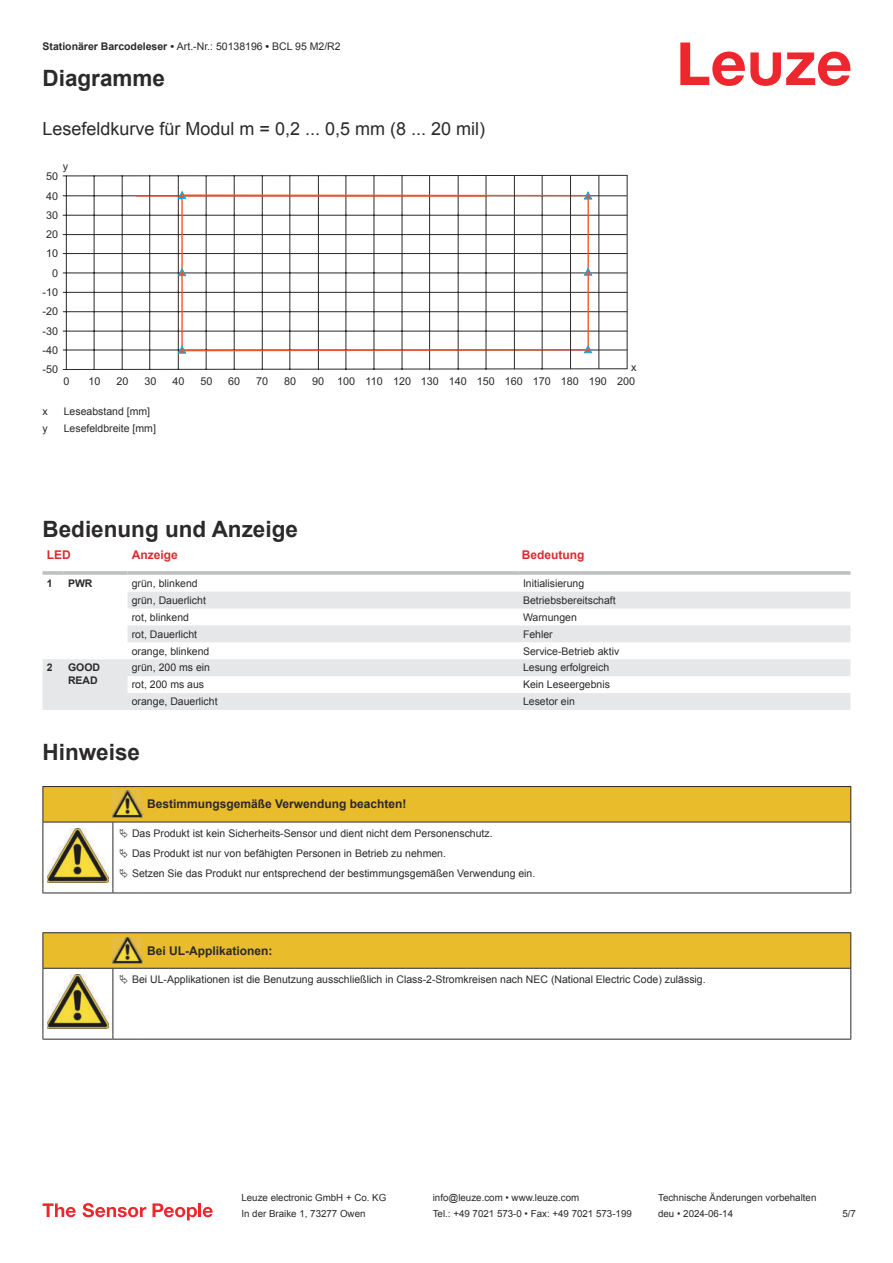
<style>
.page{position:relative;width:893px;height:1263px;background:#fff}
.page>*{position:absolute;margin:0;border:0;box-sizing:border-box;transform-origin:0 0}
.t1{font:700 22.5px "Arial";color:#2b292a}
.t2{font:18px "Arial";color:#2b292a}
.t3{font:700 12px "Arial";color:#2b292a}
.t4{font:700 12px "Arial";color:#db2a30}
.t5{font:10.8px/19.4px "Arial";color:#2b292a;text-align:right}
.t6{font:10.5px/20.2px "Arial";color:#2b292a}
.t7{font:700 10.5px/12.6px "Arial";color:#2b292a}
.t8{font:9.75px "Arial";color:#2b292a}
.s1{font-weight:700}
</style>
<div class="page">
<svg style="left:680px;top:43px;width:170px;height:43px"></svg>
<svg style="left:43px;top:592px;width:807px;height:118px;fill:#e6e7e9"></svg>
<hr style="left:43px;top:571px;width:21px;height:4px;background:#c7c9cb">
<hr style="left:64px;top:571px;width:64px;height:4px;background:#c8cacc">
<hr style="left:128px;top:571px;width:391px;height:4px;background:#c7c9cb">
<hr style="left:519px;top:571px;width:331px;height:4px;background:#bdbfc1">
<svg style="left:43px;top:1203px;width:33px;height:14px"></svg>
<svg style="left:83px;top:1203px;width:63px;height:14px"></svg>
<svg style="left:153px;top:1203px;width:44px;height:17px"></svg>
<hr style="left:198px;top:1203px;width:3px;height:14px;background:#ed272d">
<svg style="left:203px;top:1207px;width:10px;height:10px"></svg>
<svg style="left:62px;top:175px;width:566px;height:195px"></svg>
<svg style="left:181px;top:193px;width:409px;height:159px"></svg>
<svg style="left:177px;top:190px;width:10px;height:9px"></svg>
<svg style="left:177px;top:267px;width:10px;height:9px"></svg>
<svg style="left:177px;top:345px;width:10px;height:9px"></svg>
<svg style="left:583px;top:191px;width:10px;height:9px"></svg>
<svg style="left:583px;top:267px;width:10px;height:9px"></svg>
<svg style="left:583px;top:345px;width:10px;height:9px"></svg>
<hr style="left:514px;top:175px;width:1px;height:194px;background:#2b292a">
<hr style="left:570px;top:175px;width:1px;height:194px;background:#2b292a">
<hr style="left:599px;top:175px;width:1px;height:194px;background:#2b292a">
<hr style="left:627px;top:175px;width:1px;height:194px;background:#2b292a">
<hr style="left:43px;top:892px;width:70px;height:1px;background:#2b292a">
<hr style="left:113px;top:892px;width:30px;height:1px;background:#2b292a">
<hr style="left:143px;top:892px;width:708px;height:1px;background:#2b292a">
<div style="left:44px;top:933px;width:806px;height:35px;background:#e8bc2a"></div>
<svg style="left:44px;top:969px;width:806px;height:70px"></svg>
<hr style="left:43px;top:932px;width:70px;height:1px;background:#2b292a">
<hr style="left:43px;top:933px;width:1px;height:35px;background:#2b292a">
<hr style="left:43px;top:968px;width:70px;height:1px;background:#2b292a">
<hr style="left:113px;top:932px;width:30px;height:1px;background:#2b292a">
<hr style="left:113px;top:968px;width:30px;height:1px;background:#2b292a">
<hr style="left:143px;top:932px;width:708px;height:1px;background:#2b292a">
<hr style="left:850px;top:933px;width:1px;height:35px;background:#2b292a">
<hr style="left:143px;top:968px;width:708px;height:1px;background:#2b292a">
<hr style="left:43px;top:969px;width:1px;height:66px;background:#2b292a">
<hr style="left:113px;top:969px;width:1px;height:66px;background:#2b292a">
<hr style="left:850px;top:969px;width:1px;height:66px;background:#2b292a">
<hr style="left:43px;top:1039px;width:70px;height:1px;background:#2b292a">
<hr style="left:113px;top:1039px;width:30px;height:1px;background:#2b292a">
<hr style="left:143px;top:1039px;width:708px;height:1px;background:#2b292a">
<img style="left:113px;top:937px;width:30px;height:26px">
<img style="left:47px;top:975px;width:61px;height:53px">
<div style="left:115px;top:969px;width:734px;height:20px;background:#fff"></div>
<svg style="left:43px;top:786px;width:808px;height:106px"></svg>
<p class="t6" style="left:43px;top:37px;width:300px"><span class="s1">Stationärer Barcodeleser •</span> Art.-Nr.: 50138196 <span class="s1">•</span> BCL 95 M2/R2</p>
<h1 class="t1" style="left:43px;top:70px;width:124px">Diagramme</h1>
<h2 class="t2" style="left:43px;top:122px;width:444px">Lesefeldkurve für Modul m = 0,2 ... 0,5 mm (8 ... 20 mil)</h2>
<p class="t5" style="left:43px;top:168px;width:17px">50<br>40<br>30<br>20<br>10<br>0 -10 -20 -30 -40 -50</p>
<p class="t5" style="left:64px;top:372px;width:8px">0</p>
<p class="t5" style="left:89px;top:372px;width:14px">10</p>
<p class="t5" style="left:116px;top:372px;width:14px">20</p>
<p class="t5" style="left:144px;top:372px;width:14px">30</p>
<p class="t5" style="left:172px;top:372px;width:14px">40</p>
<p class="t5" style="left:200px;top:372px;width:14px">50</p>
<p class="t5" style="left:228px;top:372px;width:14px">60</p>
<p class="t5" style="left:256px;top:372px;width:14px">70</p>
<p class="t5" style="left:284px;top:372px;width:14px">80</p>
<p class="t5" style="left:312px;top:372px;width:212px">90 100 110 120 130 140 150 160</p>
<p class="t5" style="left:63px;top:157px;width:7px">y</p>
<p class="t6" style="left:43px;top:402px;width:7px">x</p>
<p class="t6" style="left:64px;top:402px;width:88px">Leseabstand [mm]</p>
<p class="t6" style="left:43px;top:419px;width:7px">y</p>
<p class="t6" style="left:64px;top:419px;width:94px">Lesefeldbreite [mm]</p>
<p class="t5" style="left:631px;top:359px;width:7px">x</p>
<p class="t5" style="left:533px;top:372px;width:104px">170 180 190 200</p>
<h1 class="t1" style="left:43px;top:521px;width:257px">Bedienung und Anzeige</h1>
<p class="t4" style="left:47px;top:550px;width:25px">LED</p>
<p class="t4" style="left:132px;top:550px;width:48px">Anzeige</p>
<p class="t4" style="left:522px;top:550px;width:64px">Bedeutung</p>
<p class="t7" style="left:47px;top:578px;width:7px">1</p>
<p class="t7" style="left:68px;top:578px;width:26px">PWR</p>
<p class="t6" style="left:132px;top:574px;width:67px">grün, blinkend</p>
<p class="t6" style="left:523px;top:574px;width:63px">Initialisierung</p>
<p class="t6" style="left:132px;top:591px;width:76px">grün, Dauerlicht</p>
<p class="t6" style="left:523px;top:591px;width:94px">Betriebsbereitschaft</p>
<p class="t6" style="left:132px;top:608px;width:59px">rot, blinkend</p>
<p class="t6" style="left:523px;top:608px;width:55px">Warnungen</p>
<p class="t6" style="left:132px;top:625px;width:67px">rot, Dauerlicht</p>
<p class="t6" style="left:523px;top:625px;width:31px">Fehler</p>
<p class="t6" style="left:132px;top:642px;width:79px">orange, blinkend</p>
<p class="t6" style="left:523px;top:642px;width:98px">Service-Betrieb aktiv</p>
<p class="t7" style="left:47px;top:662px;width:7px">2</p>
<p class="t7" style="left:68px;top:662px;width:34px">GOOD<br>READ</p>
<p class="t6" style="left:132px;top:659px;width:80px">grün, 200 ms ein</p>
<p class="t6" style="left:523px;top:659px;width:88px">Lesung erfolgreich</p>
<p class="t6" style="left:132px;top:675px;width:74px">rot, 200 ms aus</p>
<p class="t6" style="left:523px;top:675px;width:88px">Kein Leseergebnis</p>
<p class="t6" style="left:132px;top:692px;width:87px">orange, Dauerlicht</p>
<p class="t6" style="left:523px;top:692px;width:53px">Lesetor ein</p>
<h1 class="t1" style="left:43px;top:744px;width:99px">Hinweise</h1>
<p class="t3" style="left:147px;top:800px;width:261px">Bestimmungsgemäße Verwendung beachten!</p>
<p class="t6" style="left:132px;top:824px;width:405px">Das Produkt ist kein Sicherheits-Sensor und dient nicht dem Personenschutz.<br>Das Produkt ist nur von befähigten Personen in Betrieb zu nehmen.<br>Setzen Sie das Produkt nur entsprechend der bestimmungsgemäßen Verwendung ein.</p>
<p class="t3" style="left:147px;top:946px;width:127px">Bei UL-Applikationen:</p>
<p class="t6" style="left:132px;top:970px;width:575px">Bei UL-Applikationen ist die Benutzung ausschließlich in Class-2-Stromkreisen nach NEC (National Electric Code) zulässig.</p>
<p class="t8" style="left:241px;top:1194px;width:146px">Leuze electronic GmbH + Co. KG</p>
<p class="t8" style="left:433px;top:1194px;width:148px">info@leuze.com • www.leuze.com</p>
<p class="t8" style="left:658px;top:1194px;width:160px">Technische Änderungen vorbehalten</p>
<p class="t8" style="left:241px;top:1210px;width:126px">In der Braike 1, 73277 Owen</p>
<p class="t8" style="left:433px;top:1210px;width:201px">Tel.: +49 7021 573-0 • Fax: +49 7021 573-199</p>
<p class="t8" style="left:658px;top:1210px;width:76px">deu • 2024-06-14</p>
<p class="t8" style="left:842px;top:1210px;width:15px">5 /7</p>
</div>
